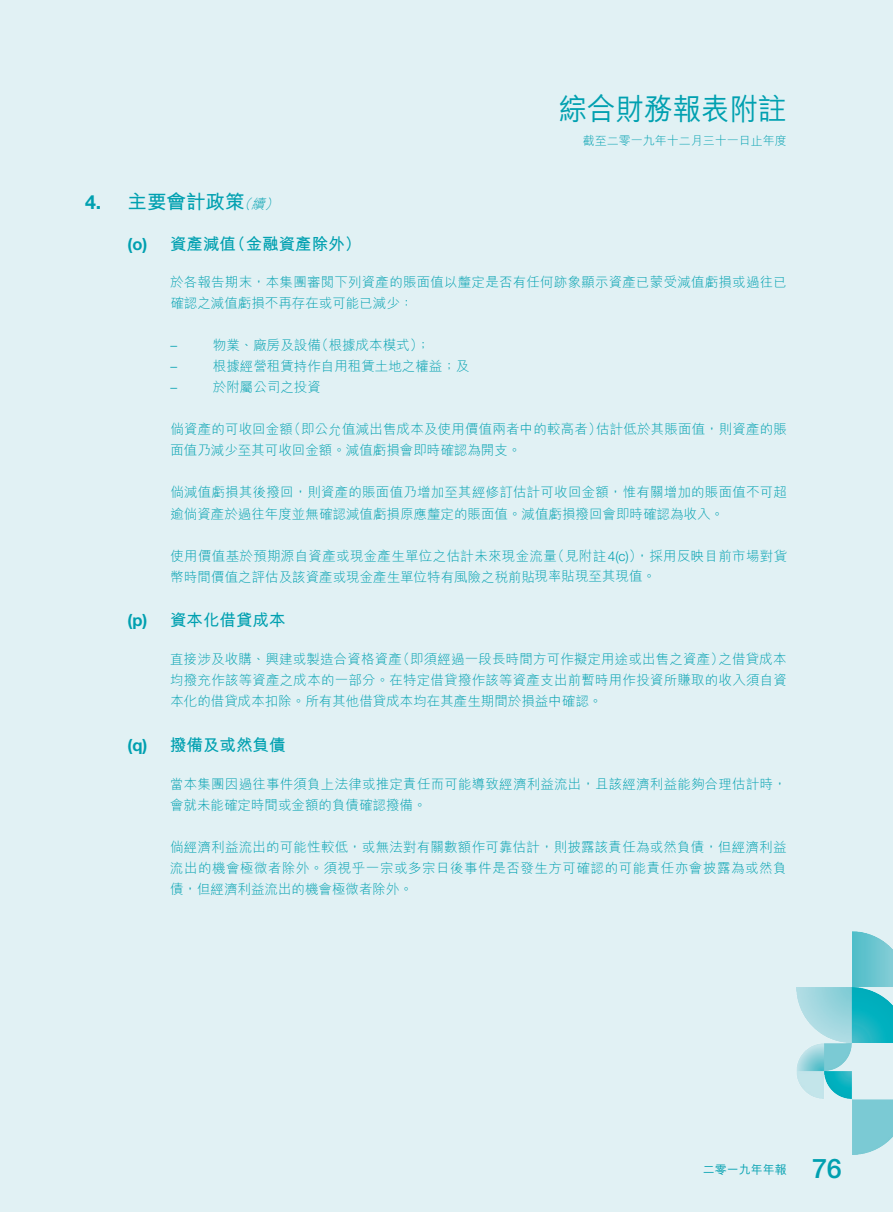
<style>
.page{position:relative;width:893px;height:1212px;background:#e1f1f4}
.page>*{position:absolute;margin:0;border:0;box-sizing:border-box;transform-origin:0 0}
.t1{font:500 30px "M Hei HK";color:#00a0b0;scale:.95 1}
.t2{font:500 27px "Helvetica Neue LT Std";color:#00a0b0}
.t3{font:700 19.5px "M Hei HK";color:#00a0b0}
.t4{font:700 19.5px "Helvetica Neue LT Std";color:#00a0b0}
.t5{font:700 16.5px "M Hei HK";color:#00a0b0}
.t6{font:700 16.5px "Helvetica Neue LT Std";color:#00a0b0}
.t7{font:300 13.5px/21px "M Hei HK";letter-spacing:.01em;color:#00a0b0}
.t8{font:italic 300 13.5px "M Hei HK";color:#00a0b0}
.t9{font:300 13.5px "Helvetica Neue LT Std";color:#00a0b0}
.t10{font:300 12px "M Hei HK";color:#00a0b0}
.t11{font:500 12px "M Hei HK";color:#00a0b0}
.s1{font-family:"Helvetica Neue LT Std"}
</style>
<div class="page">
<img style="left:797px;top:931px;width:96px;height:223px">
<h3 class="t4" style="left:85px;top:190px;width:18px">4.</h3>
<h3 class="t3" style="left:128px;top:187px;width:118px">主要會計政策</h3>
<p class="t8" style="left:251px;top:197px;width:19px">續</p>
<p class="t8" style="left:238px;top:197px;width:19px">（</p>
<p class="t8" style="left:265px;top:197px;width:19px">(</p>
<p class="t6" style="left:128px;top:233px;width:21px">o( )</p>
<p class="t5" style="left:229px;top:232px;width:133px">（金融資產除外(</p>
<p class="t5" style="left:170px;top:232px;width:67px">資產減值</p>
<h1 class="t1" style="left:559px;top:88px;width:241px">綜合財務報表附註</h1>
<p class="t10" style="left:583px;top:134px;width:206px">截至二零一九年十二月三十一日止年度</p>
<p class="t7" style="left:170px;top:272px;width:618px">於各報告期末，本集團審閱下列資產的賬面值以釐定是否有任何跡象顯示資產已蒙受減值虧損或過往已確認之減值虧損不再存在或可能已減少：</p>
<p class="t7" style="left:315px;top:335px;width:116px">（根據成本模式 ;(</p>
<p class="t7" style="left:213px;top:335px;width:109px">物業、廠房及設備</p>
<p class="t9" style="left:170px;top:337px;width:8px">–</p>
<p class="t6" style="left:128px;top:610px;width:21px">p( )</p>
<p class="t6" style="left:128px;top:734px;width:21px">q( )</p>
<p class="t9" style="left:170px;top:358px;width:8px">–</p>
<p class="t9" style="left:170px;top:379px;width:8px">–</p>
<p class="t7" style="left:213px;top:356px;width:258px">根據經營租賃持作自用租賃土地之權益；及</p>
<p class="t7" style="left:213px;top:377px;width:109px">於附屬公司之投資</p>
<p class="t7" style="left:287px;top:419px;width:316px">（即公允值減出售成本及使用價值兩者中的較高者）</p>
<p class="t7" style="left:170px;top:419px;width:353px">倘資產的可收回金額<br>面值乃減少至其可收回金額。減值虧損會即時確認為開支。</p>
<p class="t7" style="left:170px;top:482px;width:618px">倘減值虧損其後撥回，則資產的賬面值乃增加至其經修訂估計可收回金額，惟有關增加的賬面值不可超逾倘資產於過往年度並無確認減值虧損原應釐定的賬面值。減值虧損撥回會即時確認為收入。</p>
<p class="t7" style="left:636px;top:545px;width:153px">，採用反映目前市場對貨</p>
<p class="t7" style="left:596px;top:419px;width:192px">估計低於其賬面值，則資產的賬</p>
<p class="t7" style="left:551px;top:545px;width:93px">（見附註 <span class="s1">c(4 )</span> ）</p>
<p class="t7" style="left:170px;top:545px;width:487px">使用價值基於預期源自資產或現金產生單位之估計未來現金流量<br>幣時間價值之評估及該資產或現金產生單位特有風險之稅前貼現率貼現至其現值。</p>
<p class="t5" style="left:170px;top:608px;width:117px">資本化借貸成本</p>
<p class="t7" style="left:719px;top:648px;width:70px">之借貸成本</p>
<p class="t7" style="left:396px;top:648px;width:329px">（即須經過一段長時間方可作擬定用途或出售之資產）</p>
<p class="t7" style="left:170px;top:648px;width:618px">直接涉及收購、興建或製造合資格資產<br>均撥充作該等資產之成本的一部分。在特定借貸撥作該等資產支出前暫時用作投資所賺取的收入須自資本化的借貸成本扣除。所有其他借貸成本均在其產生期間於損益中確認。</p>
<p class="t5" style="left:170px;top:733px;width:117px">撥備及或然負債</p>
<p class="t7" style="left:170px;top:773px;width:618px">當本集團因過往事件須負上法律或推定責任而可能導致經濟利益流出，且該經濟利益能夠合理估計時，會就未能確定時間或金額的負債確認撥備。</p>
<p class="t7" style="left:170px;top:836px;width:618px;text-align:justify">倘經濟利益流出的可能性較低，或無法對有關數額作可靠估計，則披露該責任為或然負債，但經濟利益流出的機會極微者除外。須視乎一宗或多宗日後事件是否發生方可確認的可能責任亦會披露為或然負債，但經濟利益流出的機會極微者除外。</p>
<p class="t11" style="left:703px;top:1161px;width:86px">二零一九年年報</p>
<h2 class="t2" style="left:812px;top:1152px;width:31px">76</h2>
</div>
